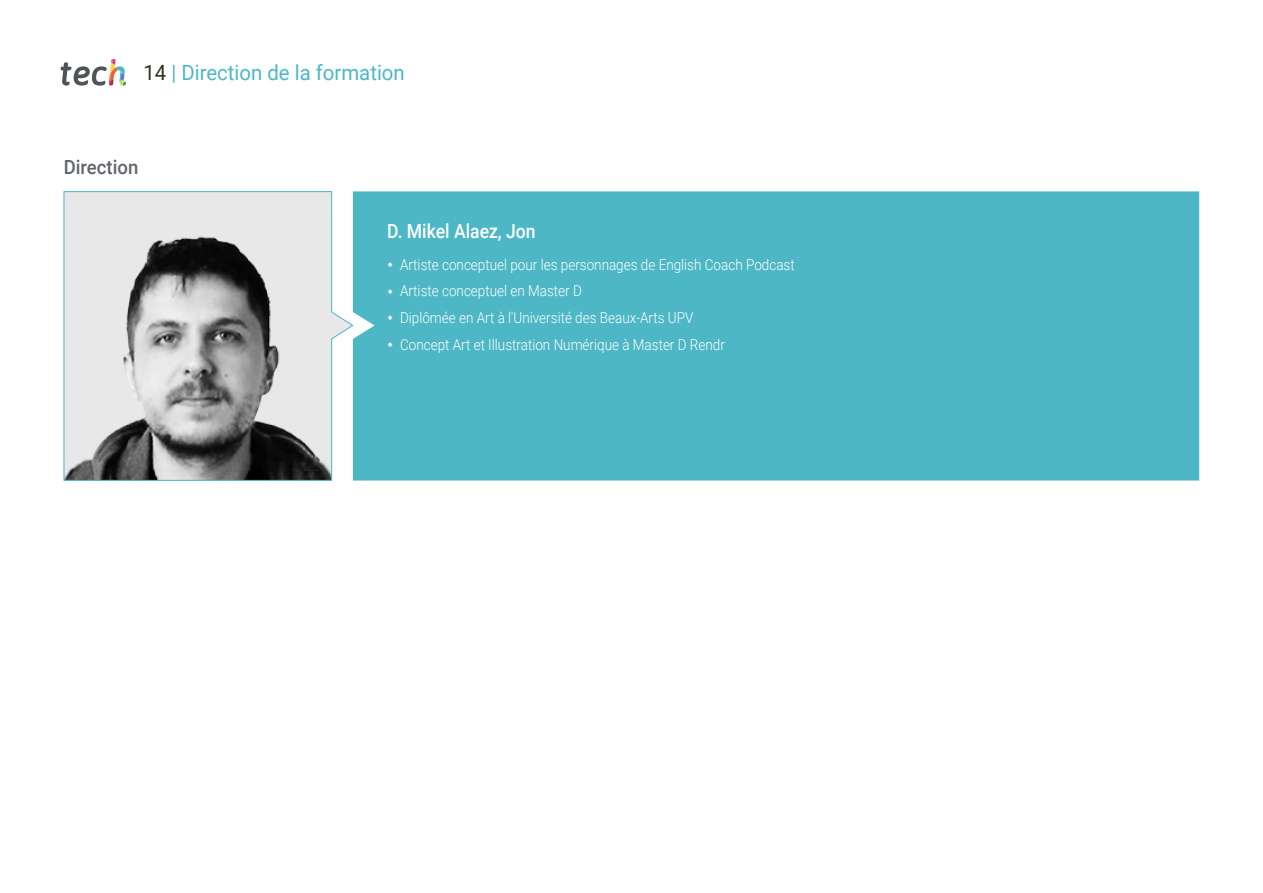
<style>
.page{position:relative;width:1263px;height:893px;background:#fff}
.page>*{position:absolute;margin:0;border:0;box-sizing:border-box;transform-origin:0 0}
.t1{font:21px "Roboto";color:#4db7c5}
.t2{font:500 19.5px "Roboto";color:#fff;scale:.9 1}
.t3{font:500 19.5px "Roboto";color:#61646a;scale:.95 1}
.t4{font:300 15px/26.7px "Roboto";color:#fff;scale:.9 1}
.s1{color:#312e20}
</style>
<div class="page">
<div style="left:353px;top:191px;width:846px;height:290px;background:#4db7c5"></div>
<svg style="left:64px;top:191px;width:289px;height:290px;background:#b6b7b7"></svg>
<svg style="left:61px;top:59px;width:65px;height:27px"></svg>
<svg style="left:388px;top:262px;width:5px;height:5px"></svg>
<svg style="left:388px;top:289px;width:5px;height:5px"></svg>
<svg style="left:388px;top:315px;width:5px;height:5px"></svg>
<svg style="left:388px;top:342px;width:5px;height:5px"></svg>
<h1 class="t1" style="left:144px;top:57px;width:263px"><span class="s1">14</span> | Direction de la formation</h1>
<h2 class="t3" style="left:64px;top:154px;width:80px">Direction</h2>
<h2 class="t2" style="left:387px;top:217px;width:166px">D. Mikel Alaez, Jon</h2>
<p class="t4" style="left:400px;top:250px;width:440px">Artiste conceptuel pour les personnages de English Coach Podcast Artiste conceptuel en Master D<br>Diplômée en Art à l'Université des Beaux-Arts UPV<br>Concept Art et Illustration Numérique à Master D Rendr</p>
</div>
